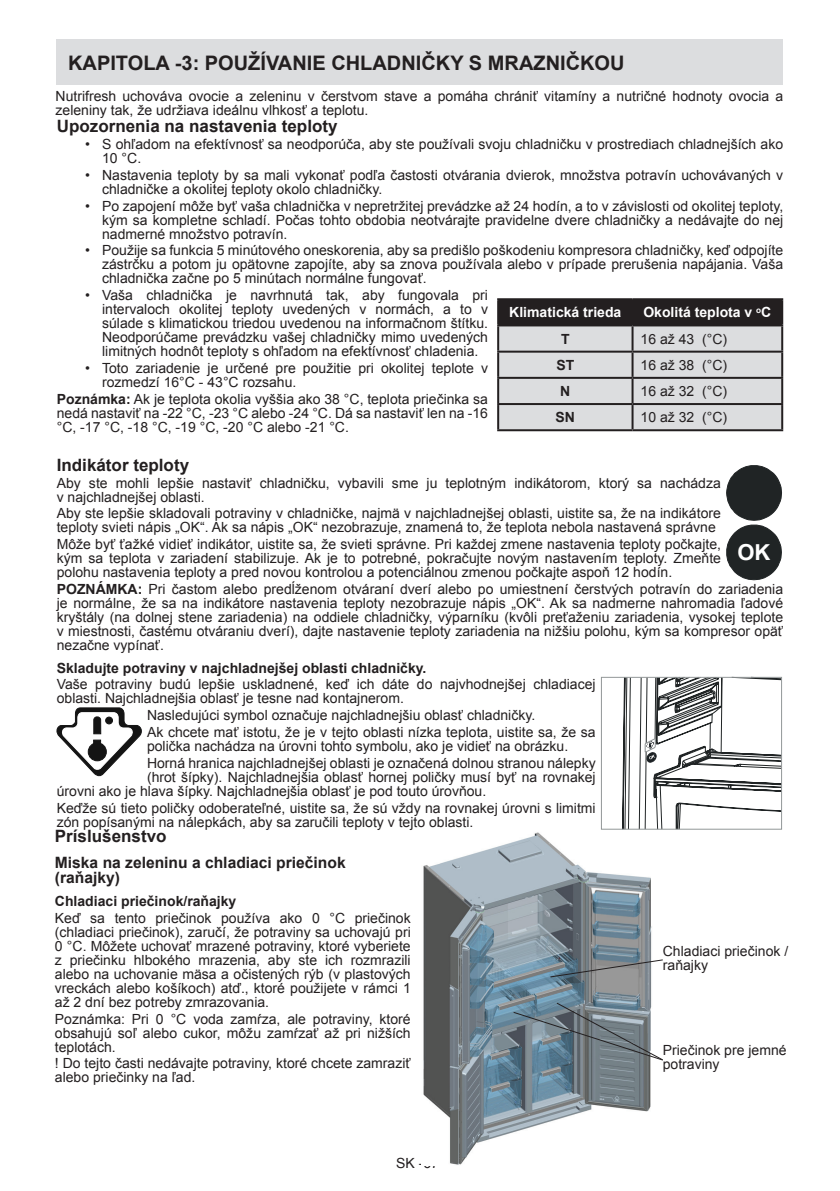
<style>
.page{position:relative;width:840px;height:1191px;background:#fff}
.page>*{position:absolute;margin:0;border:0;box-sizing:border-box;transform-origin:0 0}
.t1{font:700 22px "Arial";color:#fff}
.BASLIK_1_GOLGE{font:700 20px "Arial";color:#231f20}
.BASLIK_2{font:700 17px "Arial";color:#231f20}
.BASLIK_3{font:700 15.6px/15.6px "Arial";color:#231f20}
.paragraf_yazi{font:14px/14px "Arial";color:#231f20}
.Madde_noktali{font:14px/14px "Arial";color:#231f20}
.Paragraf_Baslik{font:700 14px "Arial";color:#231f20}
.paragraf_yazi-2{font:700 14px "Arial";color:#fff}
.paragraf_yazi-3{font:700 14px "Arial";color:#231f20}
.s1{font-weight:700}
</style>
<div class="page">
<div style="left:57px;top:40px;width:725px;height:45px;background:#dcdddf"></div>
<svg style="left:499px;top:300px;width:281px;height:129px;background:#b5b5b7"></svg>
<hr style="left:497px;top:298px;width:135px;height:2px;background:#231f20">
<hr style="left:497px;top:300px;width:2px;height:24px;background:#231f20">
<hr style="left:632px;top:298px;width:150px;height:2px;background:#231f20">
<hr style="left:631px;top:300px;width:2px;height:24px;background:#231f20">
<hr style="left:780px;top:300px;width:2px;height:24px;background:#231f20">
<hr style="left:497px;top:324px;width:135px;height:2px;background:#231f20">
<hr style="left:497px;top:326px;width:2px;height:25px;background:#231f20">
<hr style="left:632px;top:324px;width:150px;height:2px;background:#231f20">
<hr style="left:631px;top:326px;width:2px;height:25px;background:#231f20">
<hr style="left:780px;top:326px;width:2px;height:25px;background:#231f20">
<hr style="left:497px;top:351px;width:135px;height:2px;background:#231f20">
<hr style="left:497px;top:353px;width:2px;height:24px;background:#231f20">
<hr style="left:632px;top:351px;width:150px;height:2px;background:#231f20">
<hr style="left:631px;top:353px;width:2px;height:24px;background:#231f20">
<hr style="left:780px;top:353px;width:2px;height:24px;background:#231f20">
<hr style="left:497px;top:377px;width:135px;height:2px;background:#231f20">
<hr style="left:497px;top:379px;width:2px;height:24px;background:#231f20">
<hr style="left:632px;top:377px;width:150px;height:2px;background:#231f20">
<hr style="left:631px;top:379px;width:2px;height:24px;background:#231f20">
<hr style="left:780px;top:379px;width:2px;height:24px;background:#231f20">
<hr style="left:497px;top:403px;width:135px;height:2px;background:#231f20">
<hr style="left:497px;top:405px;width:2px;height:24px;background:#231f20">
<hr style="left:632px;top:403px;width:150px;height:2px;background:#231f20">
<hr style="left:631px;top:405px;width:2px;height:24px;background:#231f20">
<hr style="left:780px;top:405px;width:2px;height:24px;background:#231f20">
<hr style="left:497px;top:429px;width:135px;height:2px;background:#231f20">
<hr style="left:632px;top:429px;width:150px;height:2px;background:#231f20">
<img style="left:423px;top:829px;width:228px;height:336px">
<svg style="left:726px;top:465px;width:55px;height:115px"></svg>
<svg style="left:56px;top:707px;width:86px;height:70px"></svg>
<div style="left:88px;top:743px;width:18px;height:18px;background:#141414;border-radius:50%"></div>
<div style="left:88px;top:742px;width:18px;height:19px;border:1px solid #141414;border-radius:50%"></div>
<div style="left:93px;top:740px;width:8px;height:5px;background:#141414"></div>
<div style="left:106px;top:717px;width:6px;height:7px;background:#141414;border-radius:50%"></div>
<div style="left:105px;top:717px;width:8px;height:7px;border:1px solid #141414;border-radius:50%"></div>
<svg style="left:621px;top:676px;width:160px;height:154px"></svg>
<div style="left:601px;top:677px;width:180px;height:152px;border:1px solid #929798"></div>
<svg style="left:549px;top:959px;width:114px;height:18px;background:#848d93"></svg>
<svg style="left:512px;top:1002px;width:151px;height:58px;background:#7a8892"></svg>
<p class="BASLIK_1_GOLGE" style="left:68px;top:49px;width:557px">KAPITOLA -3: POUŽÍVANIE CHLADNIČKY S MRAZNIČKOU</p>
<p class="paragraf_yazi" style="left:56px;top:89px;width:728px">Nutrifresh uchováva ovocie a zeleninu v čerstvom stave a pomáha chrániť vitamíny a nutričné hodnoty ovocia a zeleniny tak, že udržiava ideálnu vlhkosť a teplotu.</p>
<p class="BASLIK_2" style="left:57px;top:115px;width:282px">Upozornenia na nastavenia teploty</p>
<p class="Madde_noktali" style="left:102px;top:137px;width:682px;text-indent:-17px">• S ohľadom na efektívnosť sa neodporúča, aby ste používali svoju chladničku v prostrediach chladnejších ako<br>10 °C.</p>
<p class="Madde_noktali" style="left:102px;top:168px;width:682px;text-indent:-17px">• Nastavenia teploty by sa mali vykonať podľa častosti otvárania dvierok, množstva potravín uchovávaných v chladničke a okolitej teploty okolo chladničky.</p>
<p class="Madde_noktali" style="left:102px;top:199px;width:682px;text-align:justify;text-indent:-17px">• Po zapojení môže byť vaša chladnička v nepretržitej prevádzke až 24 hodín, a to v závislosti od okolitej teploty, kým sa kompletne schladí. Počas tohto obdobia neotvárajte pravidelne dvere chladničky a nedávajte do nej nadmerné množstvo potravín.</p>
<p class="Madde_noktali" style="left:102px;top:244px;width:682px;text-align:justify;text-indent:-17px">• Použije sa funkcia 5 minútového oneskorenia, aby sa predišlo poškodeniu kompresora chladničky, keď odpojíte zástrčku a potom ju opätovne zapojíte, aby sa znova používala alebo v prípade prerušenia napájania. Vaša chladnička začne po 5 minútach normálne fungovať.</p>
<p class="Madde_noktali" style="left:102px;top:288px;width:387px;text-align:justify;text-indent:-17px">• Vaša chladnička je navrhnutá tak, aby fungovala pri intervaloch okolitej teploty uvedených v normách, a to v súlade s klimatickou triedou uvedenou na informačnom štítku.<br>Neodporúčame prevádzku vašej chladničky mimo uvedených limitných hodnôt teploty s ohľadom na efektívnosť chladenia.</p>
<p class="Madde_noktali" style="left:102px;top:361px;width:387px;text-indent:-17px">• Toto zariadenie je určené pre použitie pri okolitej teplote v rozmedzí 16°C - 43°C rozsahu.</p>
<p class="paragraf_yazi" style="left:57px;top:392px;width:432px;text-align:justify"><span class="s1">Poznámka:</span> Ak je teplota okolia vyššia ako 38 °C, teplota priečinka sa nedá nastaviť na -22 °C, -23 °C alebo -24 °C. Dá sa nastaviť len na -16 °C, -17 °C, -18 °C, -19 °C, -20 °C alebo -21 °C.</p>
<p class="paragraf_yazi-2" style="left:509px;top:303px;width:114px">Klimatická trieda</p>
<p class="paragraf_yazi-2" style="left:643px;top:303px;width:129px">Okolitá teplota v <sup>o</sup>C</p>
<p class="paragraf_yazi-3" style="left:560px;top:329px;width:10px">T</p>
<p class="paragraf_yazi" style="left:640px;top:332px;width:88px">16 až 43 (°C)</p>
<p class="paragraf_yazi-3" style="left:556px;top:355px;width:19px">ST</p>
<p class="paragraf_yazi" style="left:640px;top:358px;width:88px">16 až 38 (°C)</p>
<p class="paragraf_yazi-3" style="left:560px;top:382px;width:12px">N</p>
<p class="paragraf_yazi" style="left:640px;top:384px;width:88px">16 až 32 (°C)</p>
<p class="paragraf_yazi-3" style="left:555px;top:408px;width:21px">SN</p>
<p class="paragraf_yazi" style="left:640px;top:410px;width:88px">10 až 32 (°C)</p>
<p class="BASLIK_2" style="left:57px;top:453px;width:134px">Indikátor teploty</p>
<p class="paragraf_yazi" style="left:57px;top:476px;width:665px">Aby ste mohli lepšie nastaviť chladničku, vybavili sme ju teplotným indikátorom, ktorý sa nachádza v najchladnejšej oblasti.</p>
<p class="paragraf_yazi" style="left:57px;top:506px;width:665px">Aby ste lepšie skladovali potraviny v chladničke, najmä v najchladnejšej oblasti, uistite sa, že na indikátore teploty svieti nápis „OK“. Ak sa nápis „OK“ nezobrazuje, znamená to, že teplota nebola nastavená správne</p>
<p class="paragraf_yazi" style="left:57px;top:537px;width:665px;text-align:justify">Môže byť ťažké vidieť indikátor, uistite sa, že svieti správne. Pri každej zmene nastavenia teploty počkajte, kým sa teplota v zariadení stabilizuje. Ak je to potrebné, pokračujte novým nastavením teploty. Zmeňte polohu nastavenia teploty a pred novou kontrolou a potenciálnou zmenou počkajte aspoň 12 hodín.</p>
<p class="paragraf_yazi" style="left:57px;top:582px;width:727px;text-align:justify"><span class="s1">POZNÁMKA:</span> Pri častom alebo predĺženom otváraní dverí alebo po umiestnení čerstvých potravín do zariadenia je normálne, že sa na indikátore nastavenia teploty nezobrazuje nápis „OK“. Ak sa nadmerne nahromadia ľadové kryštály (na dolnej stene zariadenia) na oddiele chladničky, výparníku (kvôli preťaženiu zariadenia, vysokej teplote v miestnosti, častému otváraniu dverí), dajte nastavenie teploty zariadenia na nižšiu polohu, kým sa kompresor opäť nezačne vypínať.</p>
<p class="Paragraf_Baslik" style="left:57px;top:658px;width:371px">Skladujte potraviny v najchladnejšej oblasti chladničky.</p>
<p class="paragraf_yazi" style="left:57px;top:677px;width:540px">Vaše potraviny budú lepšie uskladnené, keď ich dáte do najvhodnejšej chladiacej oblasti. Najchladnejšia oblasť je tesne nad kontajnerom.</p>
<p class="paragraf_yazi" style="left:147px;top:708px;width:389px">Nasledujúci symbol označuje najchladnejšiu oblasť chladničky.</p>
<p class="paragraf_yazi" style="left:147px;top:725px;width:450px">Ak chcete mať istotu, že je v tejto oblasti nízka teplota, uistite sa, že sa polička nachádza na úrovni tohto symbolu, ako je vidieť na obrázku.</p>
<p class="paragraf_yazi" style="left:147px;top:756px;width:450px">Horná hranica najchladnejšej oblasti je označená dolnou stranou nálepky</p>
<p class="paragraf_yazi" style="left:147px;top:770px;width:450px">(hrot šípky). Najchladnejšia oblasť hornej poličky musí byť na rovnakej</p>
<p class="paragraf_yazi" style="left:57px;top:784px;width:431px">úrovni ako je hlava šípky. Najchladnejšia oblasť je pod touto úrovňou.</p>
<p class="paragraf_yazi" style="left:57px;top:801px;width:540px">Keďže sú tieto poličky odoberateľné, uistite sa, že sú vždy na rovnakej úrovni s limitmi zón popísanými na nálepkách, aby sa zaručili teploty v tejto oblasti.</p>
<h1 class="t1" style="left:737px;top:538px;width:34px">OK</h1>
<p class="BASLIK_2" style="left:55px;top:824px;width:113px">Príslušenstvo</p>
<p class="BASLIK_3" style="left:55px;top:855px;width:292px">Miska na zeleninu a chladiaci priečinok (raňajky)</p>
<p class="Paragraf_Baslik" style="left:55px;top:891px;width:183px">Chladiaci priečinok/raňajky</p>
<p class="paragraf_yazi" style="left:55px;top:911px;width:357px;text-align:justify">Keď sa tento priečinok používa ako 0 °C priečinok (chladiaci priečinok), zaručí, že potraviny sa uchovajú pri 0 °C. Môžete uchovať mrazené potraviny, ktoré vyberiete z priečinku hlbokého mrazenia, aby ste ich rozmrazili alebo na uchovanie mäsa a očistených rýb (v plastových vreckách alebo košíkoch) atď., ktoré použijete v rámci 1 až 2 dní bez potreby zmrazovania.</p>
<p class="paragraf_yazi" style="left:55px;top:1011px;width:357px;text-align:justify">Poznámka: Pri 0 °C voda zamŕza, ale potraviny, ktoré obsahujú soľ alebo cukor, môžu zamŕzať až pri nižších teplotách.</p>
<p class="paragraf_yazi" style="left:55px;top:1056px;width:357px">! Do tejto časti nedávajte potraviny, ktoré chcete zamraziť alebo priečinky na ľad.</p>
<p class="paragraf_yazi" style="left:662px;top:944px;width:127px">Chladiaci priečinok / raňajky</p>
<p class="paragraf_yazi" style="left:662px;top:1043px;width:125px">Priečinok pre jemné potraviny</p>
<p class="paragraf_yazi" style="left:396px;top:1156px;width:49px">SK -67-</p>
</div>
